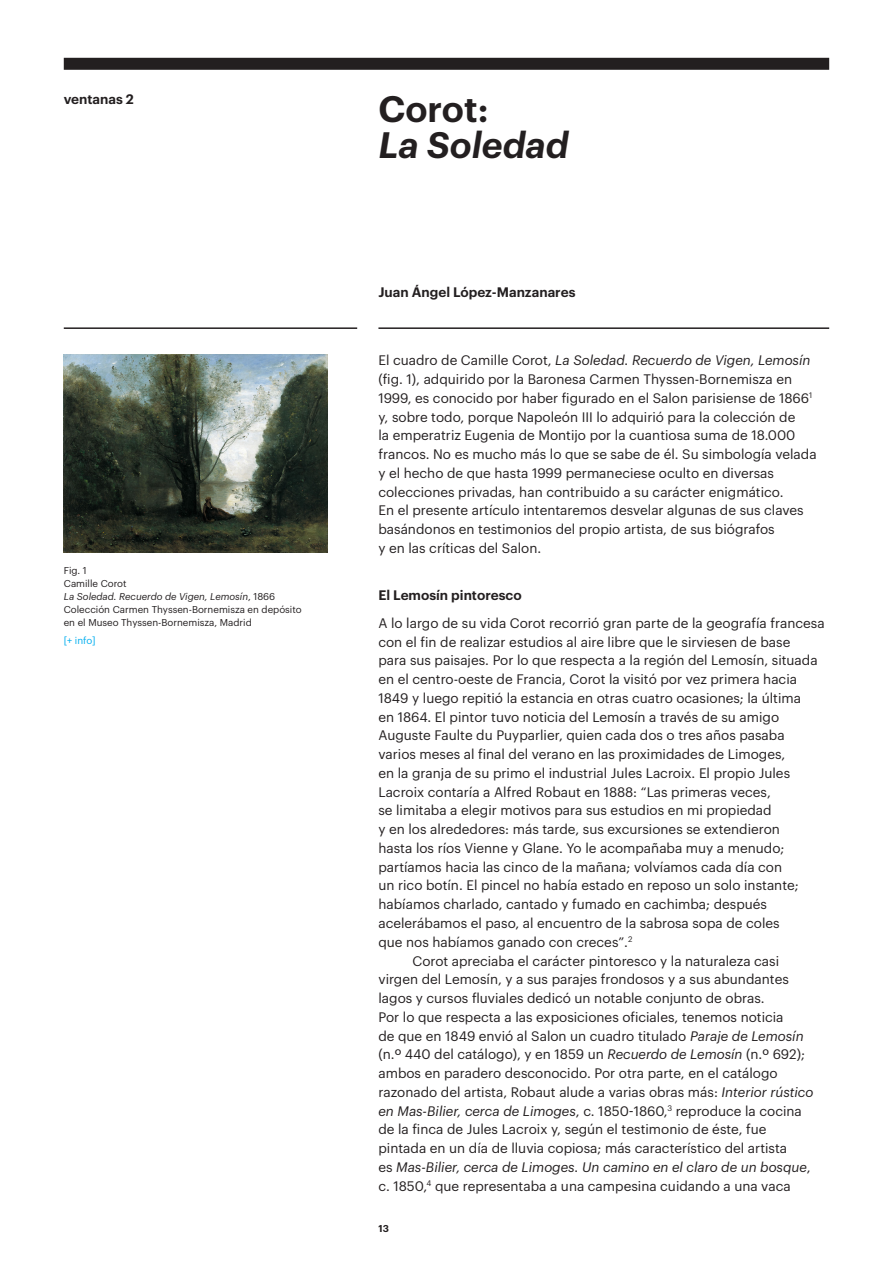
<style>
.page{position:relative;width:893px;height:1263px;background:#fff}
.page>*{position:absolute;margin:0;border:0;box-sizing:border-box;transform-origin:0 0}
.t1{font:italic 600 36px "Graphik";color:#231f20}
.t2{font:600 36px "Graphik";color:#231f20}
.t3{font:13.5px/18.8px "Graphik";color:#231f20}
.t4{font:600 13.5px "Graphik";color:#231f20}
.t5{font:9.75px/13.2px "Graphik";color:#231f20}
.t6{font:9.75px "Graphik";color:#00aeef}
.t7{font:600 9.75px "Graphik";color:#231f20}
.s1{font-style:italic}
</style>
<div class="page">
<div style="left:64px;top:58px;width:765px;height:12px;background:#231f20"></div>
<hr style="left:378px;top:327px;width:451px;height:2px;background:#231f20">
<hr style="left:64px;top:327px;width:293px;height:2px;background:#231f20">
<img style="left:64px;top:354px;width:264px;height:199px">
<p class="t4" style="left:64px;top:89px;width:72px">ventanas 2</p>
<p class="t2" style="left:378px;top:81px;width:112px">Corot:</p>
<p class="t1" style="left:378px;top:117px;width:192px">La Soledad</p>
<p class="t5" style="left:64px;top:563px;width:25px">Fig. 1</p>
<p class="t5" style="left:64px;top:576px;width:239px">Camille Corot<br><span class="s1">La Soledad. Recuerdo de Vigen, Lemosín</span>, 1866<br>Colección Carmen Thyssen-Bornemisza en depósito en el Museo Thyssen-Bornemisza, Madrid</p>
<p class="t6" style="left:64px;top:633px;width:33px">[+ info]</p>
<p class="t4" style="left:378px;top:282px;width:199px">Juan Ángel López-Manzanares</p>
<p class="t3" style="left:378px;top:350px;width:440px">El cuadro de Camille Corot, <span class="s1">La Soledad. Recuerdo de Vigen, Lemosín </span>(fig. 1), adquirido por la Baronesa Carmen Thyssen-Bornemisza en 1999, es conocido por haber figurado en el Salon parisiense de 1866<sup>1 </sup>y, sobre todo, porque Napoleón III lo adquirió para la colección de<br>la emperatriz Eugenia de Montijo por la cuantiosa suma de 18.000 francos. No es mucho más lo que se sabe de él. Su simbología velada y el hecho de que hasta 1999 permaneciese oculto en diversas colecciones privadas, han contribuido a su carácter enigmático.<br>En el presente artículo intentaremos desvelar algunas de sus claves basándonos en testimonios del propio artista, de sus biógrafos<br>y en las críticas del Salon.</p>
<p class="t4" style="left:378px;top:585px;width:145px">El Lemosín pintoresco</p>
<p class="t3" style="left:378px;top:612px;width:448px">A lo largo de su vida Corot recorrió gran parte de la geografía francesa con el fin de realizar estudios al aire libre que le sirviesen de base<br>para sus paisajes. Por lo que respecta a la región del Lemosín, situada en el centro-oeste de Francia, Corot la visitó por vez primera hacia 1849 y luego repitió la estancia en otras cuatro ocasiones; la última<br>en 1864. El pintor tuvo noticia del Lemosín a través de su amigo Auguste Faulte du Puyparlier, quien cada dos o tres años pasaba varios meses al final del verano en las proximidades de Limoges,<br>en la granja de su primo el industrial Jules Lacroix. El propio Jules Lacroix contaría a Alfred Robaut en 1888: “Las primeras veces,<br>se limitaba a elegir motivos para sus estudios en mi propiedad<br>y en los alrededores: más tarde, sus excursiones se extendieron<br>hasta los ríos Vienne y Glane. Yo le acompañaba muy a menudo; partíamos hacia las cinco de la mañana; volvíamos cada día con<br>un rico botín. El pincel no había estado en reposo un solo instante; habíamos charlado, cantado y fumado en cachimba; después acelerábamos el paso, al encuentro de la sabrosa sopa de coles<br>que nos habíamos ganado con creces”.<sup>2</sup></p>
<p class="t3" style="left:378px;top:950px;width:436px;text-indent:34px">Corot apreciaba el carácter pintoresco y la naturaleza casi virgen del Lemosín, y a sus parajes frondosos y a sus abundantes lagos y cursos fluviales dedicó un notable conjunto de obras.<br>Por lo que respecta a las exposiciones oficiales, tenemos noticia<br>de que en 1849 envió al Salon un cuadro titulado <span class="s1">Paraje de Lemosín </span>(n.º 440 del catálogo), y en 1859 un <span class="s1">Recuerdo de Lemosín</span> (n.º 692); ambos en paradero desconocido. Por otra parte, en el catálogo razonado del artista, Robaut alude a varias obras más: <span class="s1">Interior rústico en Mas-Bilier, cerca de Limoges</span>, c. 1850-1860,<sup>3</sup> reproduce la cocina de la finca de Jules Lacroix y, según el testimonio de éste, fue pintada en un día de lluvia copiosa; más característico del artista<br>es <span class="s1">Mas-Bilier, cerca de Limoges. Un camino en el claro de un bosque</span>, c. 1850,<sup>4</sup> que representaba a una campesina cuidando a una vaca</p>
<p class="t7" style="left:378px;top:1220px;width:12px">13</p>
</div>
